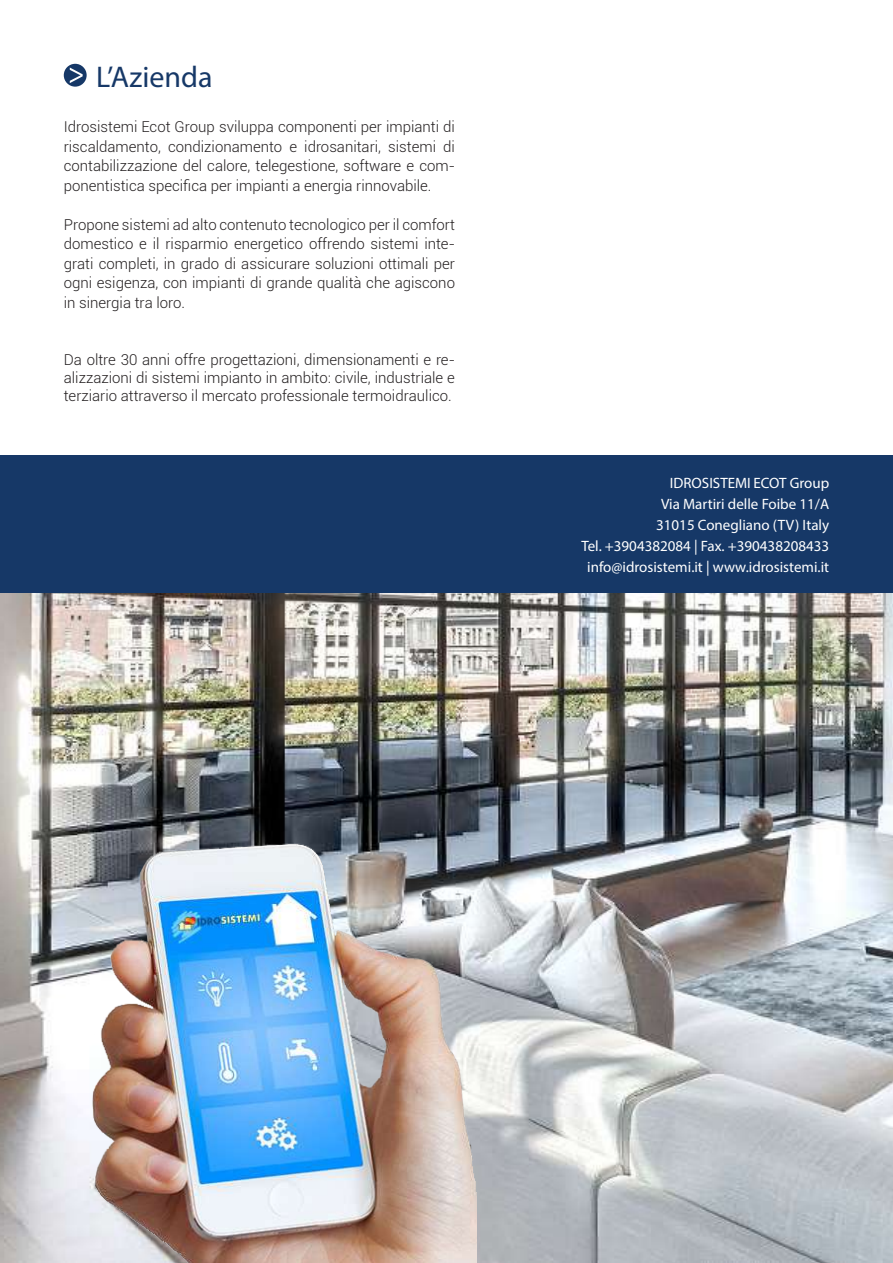
<style>
.page{position:relative;width:893px;height:1263px;background:#fff}
.page>*{position:absolute;margin:0;border:0;box-sizing:border-box;transform-origin:0 0}
.t1{font:30px "Myriad Pro";color:#163867}
.t2{font:300 15px/19.5px "Roboto";color:#231f20;text-align:justify}
.t3{font:15px/21px "Myriad Pro";color:#fff;text-align:right}
</style>
<div class="page">
<div style="left:0;top:455px;width:893px;height:138px;background:#163867"></div>
<div style="left:64px;top:64px;width:23px;height:23px;background:#163867;border-radius:50%"></div>
<svg style="left:70px;top:68px;width:13px;height:15px"></svg>
<img style="left:0;top:593px;width:893px;height:670px">
<img style="left:70px;top:684px;width:207px;height:139px">
<img style="left:77px;top:833px;width:400px;height:430px">
<h1 class="t1" style="left:96px;top:58px;width:118px">L’Azienda</h1>
<p class="t2" style="left:64px;top:117px;width:393px">Idrosistemi Ecot Group sviluppa componenti per impianti di riscaldamento, condizionamento e idrosanitari, sistemi di contabilizzazione del calore, telegestione, software e com&shy;ponentistica specifica per impianti a energia rinnovabile.</p>
<p class="t2" style="left:64px;top:214px;width:393px">Propone sistemi ad alto contenuto tecnologico per il comfort domestico e il risparmio energetico offrendo sistemi inte&shy;grati completi, in grado di assicurare soluzioni ottimali per ogni esigenza, con impianti di grande qualità che agiscono in sinergia tra loro.</p>
<p class="t2" style="left:64px;top:350px;width:393px;line-height:18px">Da oltre 30 anni offre progettazioni, dimensionamenti e re&shy;alizzazioni di sistemi impianto in ambito: civile, industriale e terziario attraverso il mercato professionale termoidraulico.</p>
<p class="t3" style="left:581px;top:472px;width:249px">IDROSISTEMI ECOT Group<br>Via Martiri delle Foibe 11/A<br>31015 Conegliano (TV) Italy<br>Tel. +3904382084 | Fax. +390438208433 info@idrosistemi.it | www.idrosistemi.it</p>
</div>
